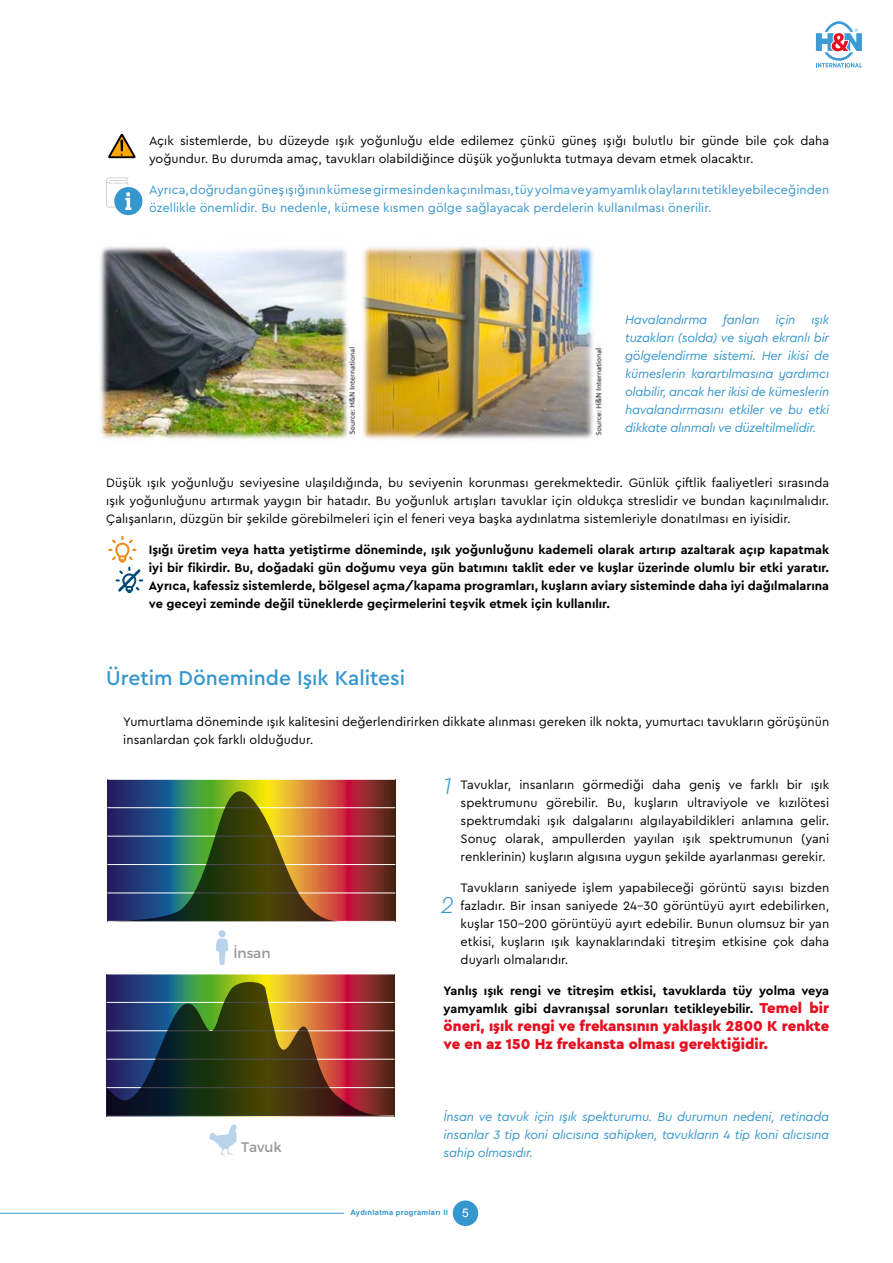
<style>
.page{position:relative;width:893px;height:1263px;background:#fff}
.page>*{position:absolute;margin:0;border:0;box-sizing:border-box;transform-origin:0 0}
.Texto_base{font:italic 300 24px "Cera Pro";color:#3696ce}
.t1{font:500 21px "Cera Pro";color:#3696ce}
.Texto_base-2{font:900 15px/18px "Cera Pro";color:#e60e1f}
.t2{font:13.8px "Montserrat";color:#97979b}
.Texto_base-3{font:12.75px/18px "Cera Pro";color:#000;text-align:justify}
.Texto_base-4{font:700 12.75px/18px "Cera Pro";color:#000;text-align:justify}
.Texto_base-5{font:italic 12.75px/18px "Cera Pro";letter-spacing:-.02em;color:#3696ce;text-align:justify}
.Texto_base-6{font:12.75px/18px "Cera Pro";color:#3696ce}
.t3{font:700 7.5px "Arial";letter-spacing:.04em;color:#3696ce}
.s1{font-weight:900;font-size:15px;color:#e60e1f}
.s2{font-weight:400;font-size:12px;color:#fff}
</style>
<div class="page">
<img style="left:99px;top:246px;width:503px;height:194px">
<svg style="left:107px;top:780px;width:288px;height:141px;background:#8e3e33"></svg>
<hr style="left:107px;top:807px;width:288px;height:1px;background:#fff">
<hr style="left:107px;top:836px;width:288px;height:1px;background:#fff">
<hr style="left:107px;top:864px;width:288px;height:1px;background:#fff">
<hr style="left:107px;top:893px;width:288px;height:1px;background:#fff">
<svg style="left:107px;top:791px;width:233px;height:130px;background:#5d5f42"></svg>
<svg style="left:216px;top:930px;width:12px;height:34px"></svg>
<svg style="left:209px;top:1124px;width:29px;height:32px"></svg>
<svg style="left:107px;top:975px;width:287px;height:7px;background:#857541"></svg>
<svg style="left:107px;top:982px;width:287px;height:134px;background:#574331"></svg>
<svg style="left:108px;top:536px;width:35px;height:58px"></svg>
<svg style="left:108px;top:133px;width:28px;height:26px"></svg>
<svg style="left:106px;top:177px;width:36px;height:38px"></svg>
<hr style="left:0;top:1213px;width:344px;height:1px;background:#3696ce">
<div style="left:453px;top:1200px;width:25px;height:26px;background:#3696ce;border-radius:50%"></div>
<svg style="left:816px;top:21px;width:46px;height:46px"></svg>
<p class="Texto_base-3" style="left:149px;top:131px;width:682px">Açık sistemlerde, bu düzeyde ışık yoğunluğu elde edilemez çünkü güneş ışığı bulutlu bir günde bile çok daha yoğundur. Bu durumda amaç, tavukları olabildiğince düşük yoğunlukta tutmaya devam etmek olacaktır.</p>
<p class="Texto_base-6" style="left:149px;top:180px;width:682px">Ayrıca, doğrudan güneş ışığının kümese girmesinden kaçınılması, tüy yolma ve yamyamlık olaylarını tetikleyebileceğinden özellikle önemlidir. Bu nedenle, kümese kısmen gölge sağlayacak perdelerin kullanılması önerilir.</p>
<p class="Texto_base-5" style="left:625px;top:310px;width:84px">Havalandırma</p>
<p class="Texto_base-5" style="left:723px;top:310px;width:38px">fanları</p>
<p class="Texto_base-5" style="left:776px;top:310px;width:21px">için</p>
<p class="Texto_base-5" style="left:625px;top:310px;width:206px;text-indent:186px">ışık tuzakları (solda) ve siyah ekranlı bir gölgelendirme sistemi. Her ikisi de kümeslerin karartılmasına yardımcı olabilir, ancak her ikisi de kümeslerin havalandırmasını etkiler ve bu etki dikkate alınmalı ve düzeltilmelidir.</p>
<p class="Texto_base-3" style="left:106px;top:473px;width:724px">Düşük ışık yoğunluğu seviyesine ulaşıldığında, bu seviyenin korunması gerekmektedir. Günlük çiftlik faaliyetleri sırasında ışık yoğunluğunu artırmak yaygın bir hatadır. Bu yoğunluk artışları tavuklar için oldukça streslidir ve bundan kaçınılmalıdır.<br>Çalışanların, düzgün bir şekilde görebilmeleri için el feneri veya başka aydınlatma sistemleriyle donatılması en iyisidir.</p>
<p class="Texto_base-4" style="left:149px;top:540px;width:682px">Işığı üretim veya hatta yetiştirme döneminde, ışık yoğunluğunu kademeli olarak artırıp azaltarak açıp kapatmak iyi bir fikirdir. Bu, doğadaki gün doğumu veya gün batımını taklit eder ve kuşlar üzerinde olumlu bir etki yaratır.<br>Ayrıca, kafessiz sistemlerde, bölgesel açma/kapama programları, kuşların aviary sisteminde daha iyi dağılmalarına ve geceyi zeminde değil tüneklerde geçirmelerini teşvik etmek için kullanılır.</p>
<p class="t1" style="left:106px;top:664px;width:300px">Üretim Döneminde Işık Kalitesi</p>
<p class="Texto_base-3" style="left:123px;top:712px;width:707px">Yumurtlama döneminde ışık kalitesini değerlendirirken dikkate alınması gereken ilk nokta, yumurtacı tavukların görüşünün insanlardan çok farklı olduğudur.</p>
<p class="t2" style="left:233px;top:942px;width:39px">İnsan</p>
<p class="t2" style="left:241px;top:1136px;width:42px">Tavuk</p>
<p class="Texto_base" style="left:443px;top:770px;width:10px">1</p>
<p class="Texto_base-3" style="left:461px;top:775px;width:370px">Tavuklar, insanların görmediği daha geniş ve farklı bir ışık spektrumunu görebilir. Bu, kuşların ultraviyole ve kızılötesi spektrumdaki ışık dalgalarını algılayabildikleri anlamına gelir.<br>Sonuç olarak, ampullerden yayılan ışık spektrumunun (yani renklerinin) kuşların algısına uygun şekilde ayarlanması gerekir.</p>
<p class="Texto_base-3" style="left:461px;top:878px;width:370px">Tavukların saniyede işlem yapabileceği görüntü sayısı bizden fazladır. Bir insan saniyede 24-30 görüntüyü ayırt edebilirken, kuşlar 150-200 görüntüyü ayırt edebilir. Bunun olumsuz bir yan etkisi, kuşların ışık kaynaklarındaki titreşim etkisine çok daha duyarlı olmalarıdır.</p>
<p class="Texto_base-4" style="left:444px;top:981px;width:387px">Yanlış ışık rengi ve titreşim etkisi, tavuklarda tüy yolma veya yamyamlık gibi davranışsal sorunları tetikleyebilir. <span class="s1">Temel bir</span></p>
<p class="Texto_base-2" style="left:444px;top:1016px;width:387px">öneri, ışık rengi ve frekansının yaklaşık 2800 K renkte ve en az 150 Hz frekansta olması gerektiğidir.</p>
<p class="Texto_base" style="left:441px;top:889px;width:15px">2</p>
<p class="Texto_base-5" style="left:444px;top:1107px;width:387px">İnsan ve tavuk için ışık spekturumu. Bu durumun nedeni, retinada insanlar 3 tip koni alıcısına sahipken, tavukların 4 tip koni alıcısına sahip olmasıdır.</p>
<p class="t3" style="left:350px;top:1207px;width:120px">Aydınlatma programları II <span class="s2">5</span></p>
</div>
